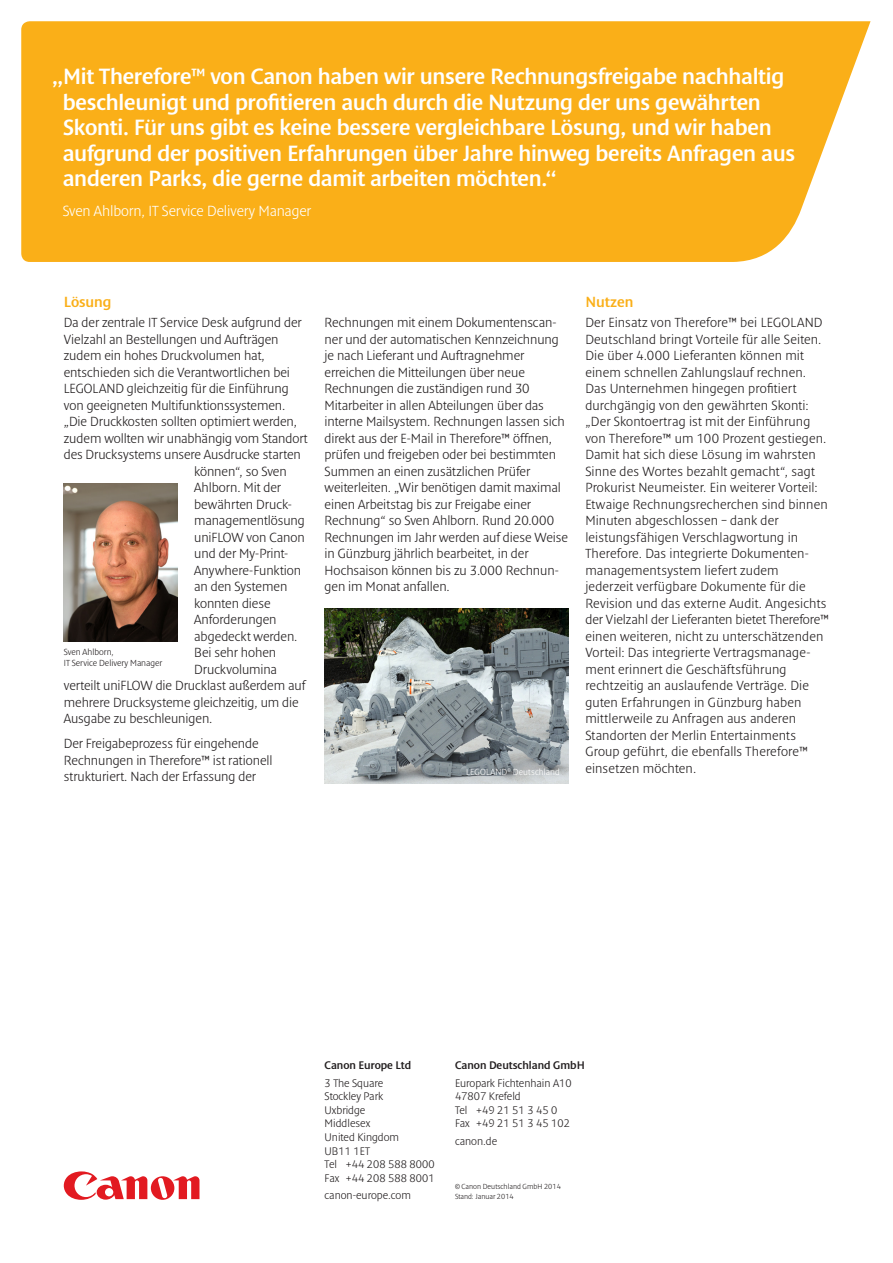
<style>
.page{position:relative;width:893px;height:1263px;background:#fff}
.page>*{position:absolute;margin:0;border:0;box-sizing:border-box;transform-origin:0 0}
.t1{font:600 22.5px/25.5px "Denda New";letter-spacing:-.01em;color:#fff}
.t2{font:300 15px "Denda New";letter-spacing:-.01em;color:#fff}
.t3{font:600 15px "Denda New";letter-spacing:-.005em;color:#faaf18}
.t4{font:300 13.5px/16.5px "Denda New";letter-spacing:.005em;color:#231f20}
.t5{font:300 11.25px/13.5px "Denda New";color:#231f20}
.t6{font:600 11.25px "Denda New";color:#231f20}
.t7{font:300 9px/10.5px "Denda New";letter-spacing:-.005em;color:#231f20}
.t8{font:300 9px "Denda New";letter-spacing:.01em;color:#fff}
.t9{font:300 7.5px/9.8px "Denda New";color:#231f20}
</style>
<div class="page">
<svg style="left:64px;top:1171px;width:135px;height:29px"></svg>
<div style="left:21px;top:21px;width:849px;height:241px;background:#faaf18"></div>
<img style="left:64px;top:483px;width:113px;height:158px">
<img style="left:325px;top:608px;width:243px;height:176px">
<p class="t1" style="left:63px;top:64px;width:734px;text-indent:-11px">„Mit Therefore™ von Canon haben wir unsere Rechnungsfreigabe nachhaltig beschleunigt und profitieren auch durch die Nutzung der uns gewährten Skonti. Für uns gibt es keine bessere vergleichbare Lösung, und wir haben aufgrund der positiven Erfahrungen über Jahre hinweg bereits Anfragen aus anderen Parks, die gerne damit arbeiten möchten.“</p>
<p class="t2" style="left:63px;top:203px;width:250px">Sven Ahlborn, IT Service Delivery Manager</p>
<p class="t3" style="left:64px;top:294px;width:49px">Lösung</p>
<p class="t3" style="left:585px;top:294px;width:50px">Nutzen</p>
<p class="t4" style="left:64px;top:315px;width:239px">Da der zentrale IT Service Desk aufgrund der</p>
<p class="t4" style="left:64px;top:331px;width:216px">Vielzahl an Bestellungen und Aufträgen</p>
<p class="t4" style="left:64px;top:348px;width:203px">zudem ein hohes Druckvolumen hat,</p>
<p class="t4" style="left:64px;top:364px;width:228px">entschieden sich die Verantwortlichen bei</p>
<p class="t4" style="left:64px;top:381px;width:227px">LEGOLAND gleichzeitig für die Einführung</p>
<p class="t4" style="left:64px;top:397px;width:223px">von geeigneten Multifunktionssystemen.</p>
<p class="t4" style="left:64px;top:414px;width:235px">„Die Druckkosten sollten optimiert werden,</p>
<p class="t4" style="left:64px;top:430px;width:245px">zudem wollten wir unabhängig vom Standort</p>
<p class="t4" style="left:64px;top:447px;width:239px">des Drucksystems unsere Ausdrucke starten</p>
<p class="t4" style="left:194px;top:463px;width:94px">können“, so Sven</p>
<p class="t4" style="left:194px;top:480px;width:88px">Ahlborn. Mit der</p>
<p class="t4" style="left:194px;top:496px;width:99px">bewährten Druck-</p>
<p class="t4" style="left:194px;top:513px;width:112px">managementlösung</p>
<p class="t4" style="left:194px;top:529px;width:112px">uniFLOW von Canon</p>
<p class="t4" style="left:194px;top:546px;width:96px">und der My-Print-</p>
<p class="t4" style="left:194px;top:562px;width:109px">Anywhere-Funktion</p>
<p class="t4" style="left:194px;top:579px;width:95px">an den Systemen</p>
<p class="t4" style="left:194px;top:595px;width:78px">konnten diese</p>
<p class="t4" style="left:194px;top:612px;width:84px">Anforderungen</p>
<p class="t4" style="left:194px;top:628px;width:105px">abgedeckt werden.</p>
<p class="t4" style="left:194px;top:645px;width:84px">Bei sehr hohen</p>
<p class="t4" style="left:194px;top:661px;width:84px">Druckvolumina</p>
<p class="t4" style="left:64px;top:678px;width:243px">verteilt uniFLOW die Drucklast außerdem auf</p>
<p class="t4" style="left:64px;top:694px;width:236px">mehrere Drucksysteme gleichzeitig, um die</p>
<p class="t4" style="left:64px;top:711px;width:150px">Ausgabe zu beschleunigen.</p>
<p class="t4" style="left:64px;top:736px;width:210px">Der Freigabeprozess für eingehende<br>Rechnungen in Therefore™ ist rationell strukturiert. Nach der Erfassung der</p>
<p class="t7" style="left:64px;top:647px;width:100px">Sven Ahlborn,<br>IT Service Delivery Manager</p>
<p class="t4" style="left:325px;top:315px;width:245px">Rechnungen mit einem Dokumentenscan&shy;ner und der automatischen Kennzeichnung je nach Lieferant und Auftragnehmer erreichen die Mitteilungen über neue Rechnungen die zuständigen rund 30<br>Mitarbeiter in allen Abteilungen über das interne Mailsystem. Rechnungen lassen sich direkt aus der E-Mail in Therefore™ öffnen, prüfen und freigeben oder bei bestimmten Summen an einen zusätzlichen Prüfer weiterleiten. „Wir benötigen damit maximal einen Arbeitstag bis zur Freigabe einer Rechnung“ so Sven Ahlborn. Rund 20.000<br>Rechnungen im Jahr werden auf diese Weise in Günzburg jährlich bearbeitet, in der Hochsaison können bis zu 3.000 Rechnun&shy;gen im Monat anfallen.</p>
<p class="t8" style="left:466px;top:767px;width:95px">LEGOLAND<sup>®</sup> Deutschland</p>
<p class="t4" style="left:585px;top:315px;width:245px">Der Einsatz von Therefore™ bei LEGOLAND Deutschland bringt Vorteile für alle Seiten.<br>Die über 4.000 Lieferanten können mit einem schnellen Zahlungslauf rechnen.<br>Das Unternehmen hingegen profitiert durchgängig von den gewährten Skonti: „Der Skontoertrag ist mit der Einführung von Therefore™ um 100 Prozent gestiegen.<br>Damit hat sich diese Lösung im wahrsten Sinne des Wortes bezahlt gemacht“, sagt Prokurist Neumeister. Ein weiterer Vorteil:<br>Etwaige Rechnungsrecherchen sind binnen Minuten abgeschlossen – dank der leistungsfähigen Verschlagwortung in Therefore. Das integrierte Dokumenten&shy;managementsystem liefert zudem jederzeit verfügbare Dokumente für die Revision und das externe Audit. Angesichts der Vielzahl der Lieferanten bietet Therefore™ einen weiteren, nicht zu unterschätzenden Vorteil: Das integrierte Vertragsmanage&shy;ment erinnert die Geschäftsführung rechtzeitig an auslaufende Verträge. Die guten Erfahrungen in Günzburg haben mittlerweile zu Anfragen aus anderen Standorten der Merlin Entertainments Group geführt, die ebenfalls Therefore™ einsetzen möchten.</p>
<p class="t6" style="left:325px;top:1059px;width:88px">Canon Europe Ltd</p>
<p class="t5" style="left:325px;top:1076px;width:112px">3 The Square<br>Stockley Park<br>Uxbridge<br>Middlesex<br>United Kingdom<br>UB11 1ET<br>Tel +44 208 588 8000<br>Fax +44 208 588 8001</p>
<p class="t5" style="left:325px;top:1189px;width:88px">canon-europe.com</p>
<p class="t9" style="left:455px;top:1182px;width:107px">© Canon Deutschland GmbH 2014<br>Stand: Januar 2014</p>
<p class="t6" style="left:455px;top:1059px;width:131px">Canon Deutschland GmbH</p>
<p class="t5" style="left:455px;top:1076px;width:118px">Europark Fichtenhain A10<br>47807 Krefeld<br>Tel +49 21 51 3 45 0<br>Fax +49 21 51 3 45 102</p>
<p class="t5" style="left:455px;top:1135px;width:44px">canon.de</p>
</div>
